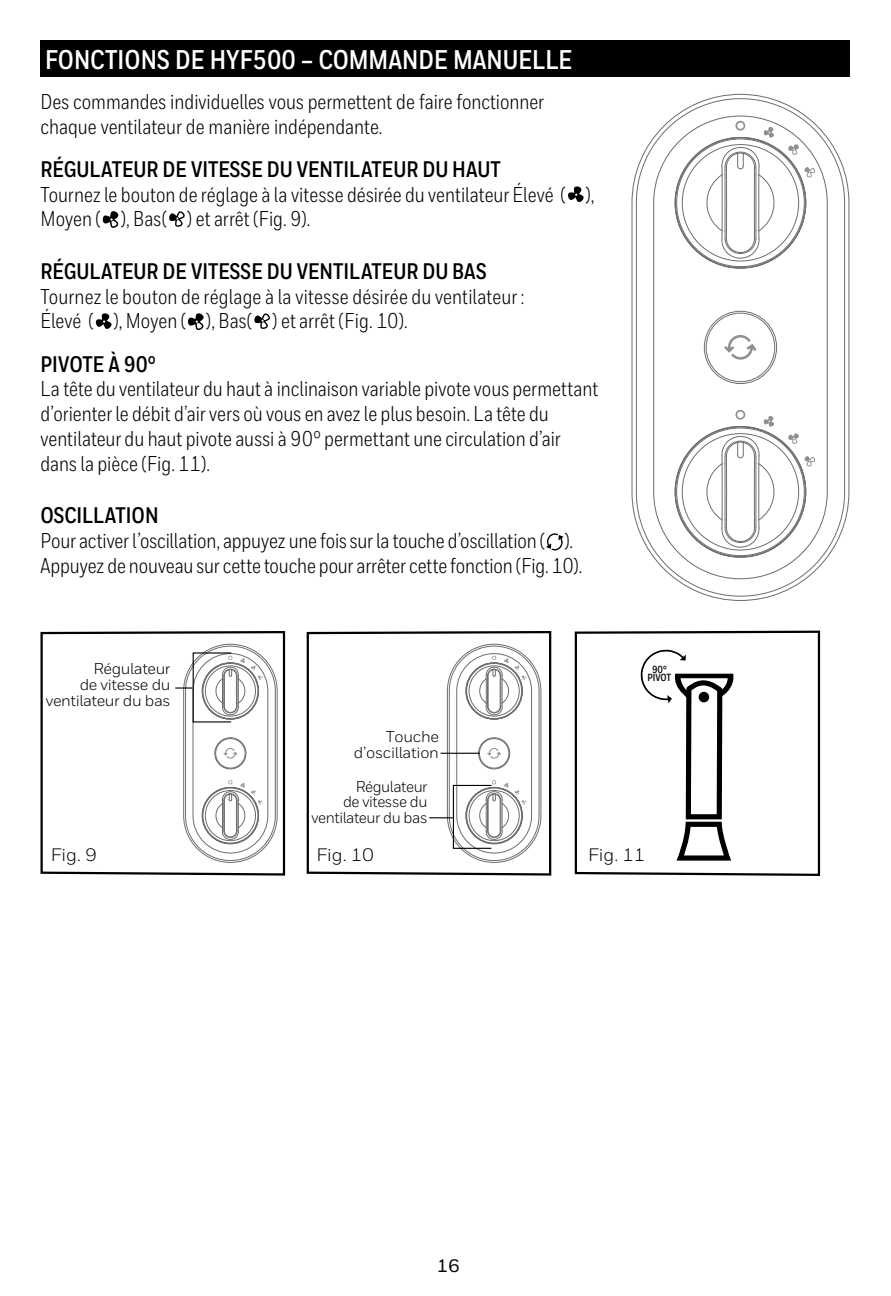
<style>
.page{position:relative;width:891px;height:1296px;background:#fff}
.page>*{position:absolute;margin:0;border:0;box-sizing:border-box;transform-origin:0 0}
.t1{font:700 27px "Honeywell Cond";color:#fff}
.t2{font:700 22.5px "Honeywell Cond";color:#000}
.t3{font:21.38px/24.8px "Honeywell Cond";color:#000}
.t4{font:18px "Honeywell Sans";color:#000}
.t5{font:500 18px "Honeywell Sans";color:#000}
.t6{font:15.75px/15.8px "Honeywell Sans";letter-spacing:-.025em;color:#000;text-align:right}
.t7{font:15.75px/15.8px "Honeywell Sans";letter-spacing:-.025em;color:#000;text-align:right;scale:.94 1}
.t8{font:700 10.35px/8.5px "Honeywell Cond";color:#000;text-align:center}
</style>
<div class="page">
<svg style="left:568px;top:186px;width:16px;height:16px"></svg>
<svg style="left:103px;top:211px;width:16px;height:17px"></svg>
<svg style="left:169px;top:211px;width:16px;height:16px"></svg>
<svg style="left:95px;top:313px;width:17px;height:16px"></svg>
<svg style="left:188px;top:313px;width:16px;height:17px"></svg>
<svg style="left:254px;top:313px;width:16px;height:16px"></svg>
<svg style="left:546px;top:533px;width:17px;height:18px"></svg>
<svg style="left:40px;top:631px;width:246px;height:245px"></svg>
<svg style="left:175px;top:646px;width:101px;height:69px"></svg>
<svg style="left:306px;top:631px;width:246px;height:245px"></svg>
<svg style="left:429px;top:780px;width:110px;height:81px"></svg>
<hr style="left:441px;top:753px;width:39px;height:1px;background:#000">
<hr style="left:636px;top:203px;width:1px;height:289px;background:#6d6e71">
<hr style="left:844px;top:203px;width:1px;height:289px;background:#6d6e71">
<div style="left:704px;top:311px;width:73px;height:73px;border:1px solid #6d6e71;border-radius:50%"></div>
<div style="left:706px;top:313px;width:69px;height:69px;border:1px solid #6d6e71;border-radius:50%"></div>
<svg style="left:724px;top:335px;width:33px;height:25px"></svg>
<svg style="left:636px;top:98px;width:209px;height:161px"></svg>
<svg style="left:735px;top:409px;width:11px;height:11px"></svg>
<svg style="left:764px;top:416px;width:10px;height:11px"></svg>
<svg style="left:636px;top:433px;width:209px;height:164px"></svg>
<div style="left:40px;top:40px;width:810px;height:37px;background:#000"></div>
<svg style="left:574px;top:630px;width:247px;height:246px"></svg>
<p class="t1" style="left:45px;top:43px;width:529px">FONCTIONS DE HYF500 – COMMANDE MANUELLE</p>
<p class="t3" style="left:40px;top:90px;width:505px">Des commandes individuelles vous permettent de faire fonctionner chaque ventilateur de manière indépendante.</p>
<p class="t2" style="left:40px;top:155px;width:462px">RÉGULATEUR DE VITESSE DU VENTILATEUR DU HAUT</p>
<p class="t3" style="left:40px;top:182px;width:555px">Tournez le bouton de réglage à la vitesse désirée du ventilateur Élevé ( ),<br>Moyen ( ), Bas( ) et arrêt (Fig. 9).</p>
<p class="t2" style="left:40px;top:257px;width:448px">RÉGULATEUR DE VITESSE DU VENTILATEUR DU BAS</p>
<p class="t3" style="left:40px;top:284px;width:486px">Tournez le bouton de réglage à la vitesse désirée du ventilateur :<br>Élevé ( ), Moyen ( ), Bas( ) et arrêt (Fig. 10).</p>
<p class="t2" style="left:40px;top:350px;width:117px">PIVOTE À 90°</p>
<p class="t3" style="left:40px;top:377px;width:559px">La tête du ventilateur du haut à inclinaison variable pivote vous permettant d’orienter le débit d’air vers où vous en avez le plus besoin. La tête du ventilateur du haut pivote aussi à 90° permettant une circulation d’air dans la pièce (Fig. 11).</p>
<p class="t2" style="left:40px;top:502px;width:120px">OSCILLATION</p>
<p class="t3" style="left:40px;top:528px;width:543px">Pour activer l’oscillation, appuyez une fois sur la touche d’oscillation ( ).<br>Appuyez de nouveau sur cette touche pour arrêter cette fonction (Fig. 10).</p>
<p class="t6" style="left:46px;top:661px;width:126px">Régulateur<br>de vitesse du ventilateur du bas</p>
<p class="t6" style="left:354px;top:729px;width:87px">Touche d’oscillation</p>
<p class="t7" style="left:312px;top:778px;width:125px">Régulateur<br>de vitesse du ventilateur du bas</p>
<p class="t8" style="left:647px;top:665px;width:26px">90°<br>PIVOT</p>
<p class="t4" style="left:51px;top:844px;width:48px">Fig. 9</p>
<p class="t4" style="left:316px;top:844px;width:59px">Fig. 10</p>
<p class="t4" style="left:588px;top:844px;width:59px">Fig. 11</p>
<p class="t5" style="left:437px;top:1255px;width:24px">16</p>
</div>
